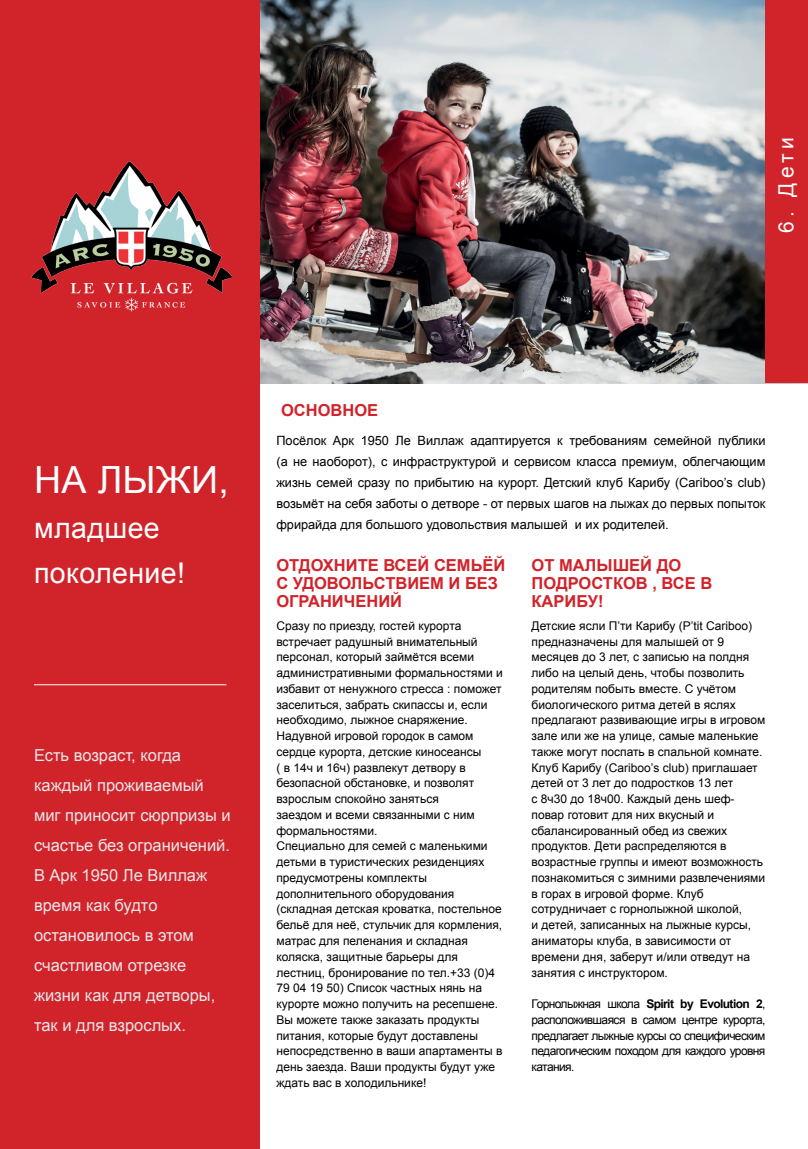
<style>
.page{position:relative;width:808px;height:1149px;background:#fff}
.page>*{position:absolute;margin:0;border:0;box-sizing:border-box;transform-origin:0 0}
.t1{font:37.5px "Arial";letter-spacing:.01em;color:#fff}
.t2{font:28.5px/44.8px "Arial";letter-spacing:.015em;color:#fff}
.t3{font:21px "Arial";color:#fff}
.t4{font:16.5px/30px "Arial";color:#e6e7e9}
.t5{font:700 16.5px/18px "Arial";color:#d1232a}
.t6{font:12.75px/21px "Arial";color:#000;text-align:justify}
.t7{font:12px/15.8px "Arial";color:#000}
.s1{font-weight:700}
</style>
<div class="page">
<img style="left:259px;top:0;width:506px;height:383px">
<div style="left:0;top:0;width:259px;height:1148px;background:#d1232a"></div>
<img style="left:31px;top:161px;width:200px;height:151px">
<hr style="left:34px;top:684px;width:192px;height:1px;background:#fff">
<div style="left:765px;top:0;width:43px;height:383px;background:#d1232a"></div>
<h3 class="t3" style="left:772px;top:233px;width:98px;rotate:-90deg">6. Дети</h3>
<h1 class="t1" style="left:34px;top:455px;width:196px">НА ЛЫЖИ,</h1>
<h2 class="t2" style="left:34px;top:505px;width:153px">младшее поколение!</h2>
<h3 class="t4" style="left:34px;top:740px;width:198px">Есть возраст, когда каждый проживаемый миг приносит сюрпризы и счастье без ограничений.<br>В Арк 1950 Ле Виллаж время как будто остановилось в этом счастливом отрезке жизни как для детворы, так и для взрослых.</h3>
<h3 class="t5" style="left:281px;top:402px;width:99px">ОСНОВНОЕ</h3>
<p class="t6" style="left:276px;top:430px;width:490px">Посёлок Арк 1950 Ле Виллаж адаптируется к требованиям семейной публики (а не наоборот), с инфраструктурой и сервисом класса премиум, облегчающим жизнь семей сразу по прибытию на курорт. Детский клуб Карибу (Cariboo’s club) возьмёт на себя заботы о детворе - от первых шагов на лыжах до первых попыток фрирайда для большого удовольствия малышей и их родителей.</p>
<h3 class="t5" style="left:276px;top:556px;width:230px">ОТДОХНИТЕ ВСЕЙ СЕМЬЁЙ<br>С УДОВОЛЬСТВИЕМ И БЕЗ<br>ОГРАНИЧЕНИЙ</h3>
<p class="t7" style="left:276px;top:617px;width:228px">Сразу по приезду, гостей курорта встречает радушный внимательный персонал, который займётся всеми административными формальностями и избавит от ненужного стресса : поможет заселиться, забрать скипассы и, если необходимо, лыжное снаряжение.<br>Надувной игровой городок в самом сердце курорта, детские киносеансы<br>( в 14ч и 16ч) развлекут детвору в безопасной обстановке, и позволят взрослым спокойно заняться<br>заездом и всеми связанными с ним формальностями.<br>Специально для семей с маленькими детьми в туристических резиденциях предусмотрены комплекты дополнительного оборудования (складная детская кроватка, постельное бельё для неё, стульчик для кормления, матрас для пеленания и складная коляска, защитные барьеры для лестниц, бронирование по тел.+33 (0)4<br>79 04 19 50) Список частных нянь на курорте можно получить на ресепшене.<br>Вы можете также заказать продукты питания, которые будут доставлены непосредственно в ваши апартаменты в день заезда. Ваши продукты будут уже ждать вас в холодильнике!</p>
<h3 class="t5" style="left:531px;top:556px;width:182px">ОТ МАЛЫШЕЙ ДО<br>ПОДРОСТКОВ , ВСЕ В<br>КАРИБУ!</h3>
<p class="t7" style="left:531px;top:617px;width:235px">Детские ясли П’ти Карибу (P’tit Cariboo) предназначены для малышей от 9 месяцев до 3 лет, с записью на полдня либо на целый день, чтобы позволить родителям побыть вместе. С учётом биологического ритма детей в яслях предлагают развивающие игры в игровом зале или же на улице, самые маленькие также могут поспать в спальной комнате.<br>Клуб Карибу (Cariboo’s club) приглашает детей от 3 лет до подростков 13 лет<br>с 8ч30 до 18ч00. Каждый день шеф&shy;повар готовит для них вкусный и сбалансированный обед из свежих продуктов. Дети распределяются в возрастные группы и имеют возможность познакомиться с зимними развлечениями в горах в игровой форме. Клуб сотрудничает с горнолыжной школой,<br>и детей, записанных на лыжные курсы, аниматоры клуба, в зависимости от времени дня, заберут и/или отведут на занятия с инструктором.</p>
<p class="t7" style="left:531px;top:995px;width:235px;text-align:justify">Горнолыжная школа <span class="s1">Spirit by Evolution 2</span>, расположившаяся в самом центре курорта, предлагает лыжные курсы со специфическим педагогическим походом для каждого уровня катания.</p>
</div>
